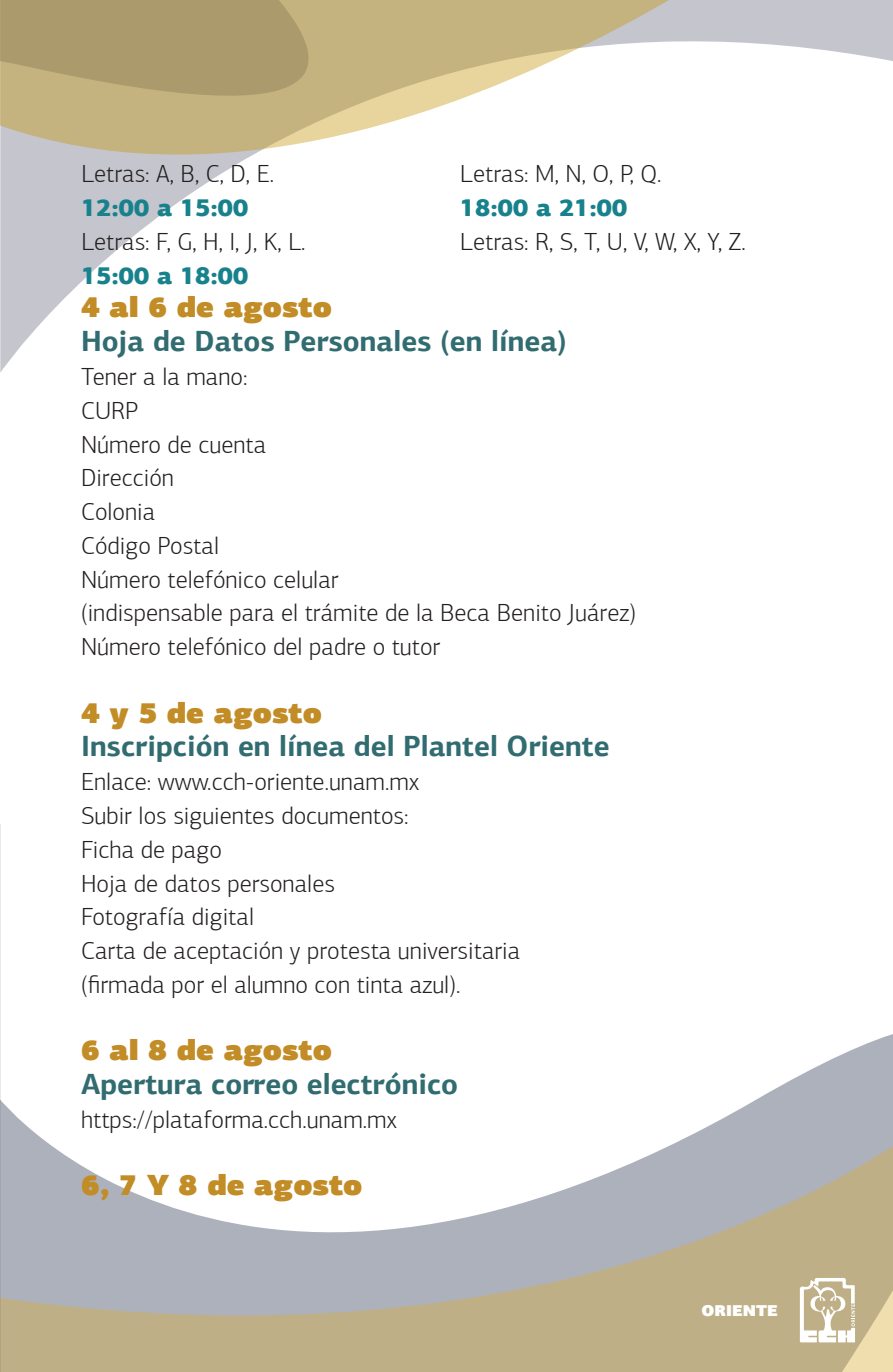
<style>
.page{position:relative;width:893px;height:1372px;background:#fff}
.page>*{position:absolute;margin:0;border:0;box-sizing:border-box;transform-origin:0 0}
.t1{font:700 29.25px "PF Agora Sans Pro";color:#316c71}
.t2{font:900 29.25px "PF Agora Sans Pro";color:#c28c26}
.t3{font:300 24.75px/33.8px "PF Agora Sans Pro";color:#231f20}
.t4{font:900 24.75px "PF Agora Sans Pro";color:#18828c}
.t5{font:900 15.75px "PF Agora Sans Pro";color:#fff}
</style>
<div class="page">
<svg style="left:1px;top:1034px;width:892px;height:82px"></svg>
<svg style="left:1px;top:1116px;width:892px;height:255px"></svg>
<svg style="left:0;top:824px;width:1px;height:547px"></svg>
<svg style="left:0;top:157px;width:249px;height:215px"></svg>
<svg style="left:0;top:0;width:893px;height:157px"></svg>
<svg style="left:800px;top:1277px;width:55px;height:65px"></svg>
<p class="t3" style="left:81px;top:157px;width:195px">Letras: A, B, C, D, E.</p>
<p class="t4" style="left:81px;top:191px;width:169px">12:00 a 15:00</p>
<p class="t3" style="left:81px;top:225px;width:226px">Letras: F, G, H, I, J, K, L.</p>
<p class="t4" style="left:81px;top:259px;width:169px">15:00 a 18:00</p>
<p class="t3" style="left:460px;top:157px;width:203px">Letras: M, N, O, P, Q.</p>
<p class="t4" style="left:460px;top:191px;width:169px">18:00 a 21:00</p>
<p class="t3" style="left:460px;top:225px;width:287px">Letras: R, S, T, U, V, W, X, Y, Z.</p>
<p class="t2" style="left:81px;top:287px;width:252px">4 al 6 de agosto</p>
<p class="t1" style="left:81px;top:322px;width:488px">Hoja de Datos Personales (en línea)</p>
<p class="t3" style="left:81px;top:360px;width:557px">Tener a la mano:<br>CURP<br>Número de cuenta<br>Dirección<br>Colonia<br>Código Postal<br>Número telefónico celular<br>(indispensable para el trámite de la Beca Benito Juárez)<br>Número telefónico del padre o tutor</p>
<p class="t2" style="left:81px;top:692px;width:242px">4 y 5 de agosto</p>
<p class="t1" style="left:81px;top:727px;width:530px">Inscripción en línea del Plantel Oriente</p>
<p class="t3" style="left:81px;top:765px;width:441px">Enlace: www.cch-oriente.unam.mx<br>Subir los siguientes documentos:<br>Ficha de pago<br>Hoja de datos personales<br>Fotografía digital<br>Carta de aceptación y protesta universitaria (firmada por el alumno con tinta azul).</p>
<p class="t2" style="left:81px;top:1030px;width:252px">6 al 8 de agosto</p>
<p class="t1" style="left:81px;top:1065px;width:379px">Apertura correo electrónico</p>
<p class="t3" style="left:81px;top:1102px;width:317px">https://plataforma.cch.unam.mx</p>
<p class="t2" style="left:81px;top:1165px;width:283px">6, 7 Y 8 de agosto</p>
<p class="t5" style="left:702px;top:1299px;width:78px">ORIENTE</p>
</div>
